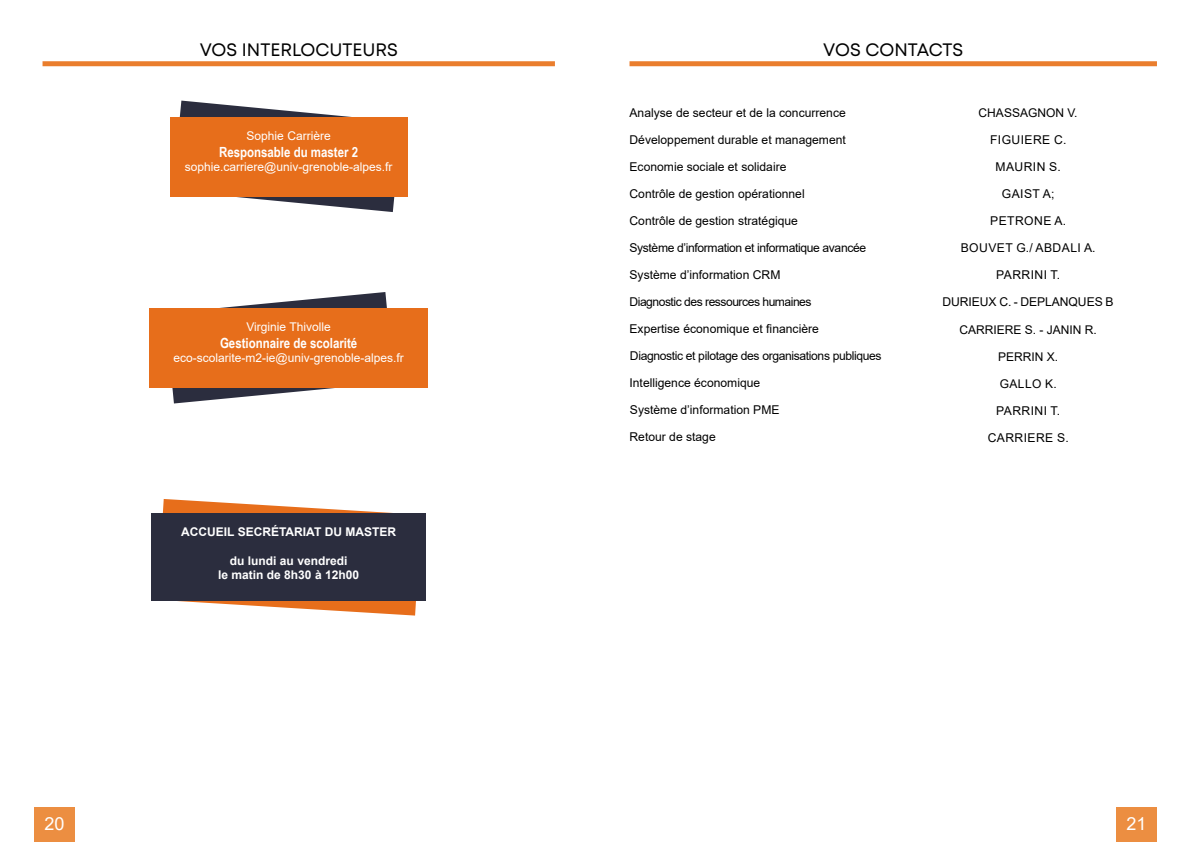
<style>
.page{position:relative;width:1191px;height:842px;background:#fff}
.page>*{position:absolute;margin:0;border:0;box-sizing:border-box;transform-origin:0 0}
.t1{font:18px "Mont";color:#000}
.t2{font:18px "Arial";color:#fff}
.t3{font:700 14px "Arial Narrow";color:#fff}
.t4{font:12.1px "Arial";color:#000}
.t5{font:12.1px "Arial";letter-spacing:-.03em;color:#000}
.t6{font:12.1px "Arial";letter-spacing:.035em;color:#000}
.t7{font:12.1px "Arial";letter-spacing:-.04em;color:#000}
.t8{font:12px "Arial";color:#fff}
.t9{font:700 12px/14.4px "Arial";color:#fff;text-align:center}
.t10{font:12px "Arial";color:#000}
</style>
<div class="page">
<div style="left:34px;top:808px;width:41px;height:34px;background:#ec8e41"></div>
<div style="left:1116px;top:808px;width:41px;height:34px;background:#ec8e41"></div>
<svg style="left:158px;top:499px;width:263px;height:117px"></svg>
<div style="left:151px;top:513px;width:275px;height:87px;background:#2b2d3e"></div>
<div style="left:43px;top:61px;width:512px;height:5px;background:#ea7e2d"></div>
<div style="left:629px;top:61px;width:528px;height:5px;background:#ea7e2d"></div>
<svg style="left:179px;top:101px;width:216px;height:111px"></svg>
<div style="left:170px;top:117px;width:237px;height:80px;background:#e76e1b"></div>
<svg style="left:172px;top:292px;width:215px;height:111px"></svg>
<div style="left:149px;top:308px;width:279px;height:80px;background:#e76e1b"></div>
<h1 class="t1" style="left:200px;top:38px;width:199px">VOS INTERLOCUTEURS</h1>
<p class="t8" style="left:247px;top:127px;width:86px">Sophie Carrière</p>
<p class="t3" style="left:219px;top:141px;width:141px">Responsable du master 2</p>
<p class="t8" style="left:185px;top:158px;width:209px">sophie.carriere@univ-grenoble-alpes.fr</p>
<p class="t8" style="left:246px;top:318px;width:86px">Virginie Thivolle</p>
<p class="t3" style="left:220px;top:332px;width:139px">Gestionnaire de scolarité</p>
<p class="t8" style="left:173px;top:349px;width:232px">eco-scolarite-m2-ie@univ-grenoble-alpes.fr</p>
<p class="t9" style="left:181px;top:525px;width:216px">ACCUEIL SECRÉTARIAT DU MASTER</p>
<p class="t9" style="left:218px;top:553px;width:142px">du lundi au vendredi<br>le matin de 8h30 à 12h00</p>
<h1 class="t1" style="left:823px;top:38px;width:141px">VOS CONTACTS</h1>
<p class="t4" style="left:629px;top:104px;width:218px">Analyse de secteur et de la concurrence</p>
<p class="t4" style="left:629px;top:131px;width:218px">Développement durable et management</p>
<p class="t4" style="left:629px;top:158px;width:158px">Economie sociale et solidaire</p>
<p class="t4" style="left:629px;top:185px;width:177px">Contrôle de gestion opérationnel</p>
<p class="t4" style="left:629px;top:212px;width:170px">Contrôle de gestion stratégique</p>
<p class="t5" style="left:629px;top:239px;width:238px">Système d’information et informatique avancée</p>
<p class="t4" style="left:629px;top:266px;width:152px">Système d’information CRM</p>
<p class="t7" style="left:629px;top:293px;width:184px">Diagnostic des ressources humaines</p>
<p class="t4" style="left:629px;top:320px;width:191px">Expertise économique et financière</p>
<p class="t5" style="left:630px;top:347px;width:253px">Diagnostic et pilotage des organisations publiques</p>
<p class="t4" style="left:629px;top:374px;width:132px">Intelligence économique</p>
<p class="t4" style="left:630px;top:401px;width:151px">Système d’information PME</p>
<p class="t4" style="left:629px;top:428px;width:88px">Retour de stage</p>
<p class="t10" style="left:978px;top:104px;width:100px">CHASSAGNON V.</p>
<p class="t6" style="left:990px;top:131px;width:78px">FIGUIERE C.</p>
<p class="t4" style="left:995px;top:158px;width:67px">MAURIN S.</p>
<p class="t4" style="left:1002px;top:185px;width:54px">GAIST A;</p>
<p class="t6" style="left:990px;top:212px;width:77px">PETRONE A.</p>
<p class="t6" style="left:960px;top:239px;width:136px">BOUVET G./ ABDALI A.</p>
<p class="t6" style="left:996px;top:266px;width:66px">PARRINI T.</p>
<p class="t4" style="left:942px;top:293px;width:173px">DURIEUX C. - DEPLANQUES B</p>
<p class="t10" style="left:959px;top:322px;width:139px">CARRIERE S. - JANIN R.</p>
<p class="t10" style="left:998px;top:349px;width:62px">PERRIN X.</p>
<p class="t10" style="left:999px;top:376px;width:59px">GALLO K.</p>
<p class="t6" style="left:996px;top:403px;width:66px">PARRINI T.</p>
<p class="t6" style="left:987px;top:430px;width:83px">CARRIERE S.</p>
<h1 class="t2" style="left:44px;top:811px;width:22px">20</h1>
<h1 class="t2" style="left:1126px;top:811px;width:22px">21</h1>
</div>
